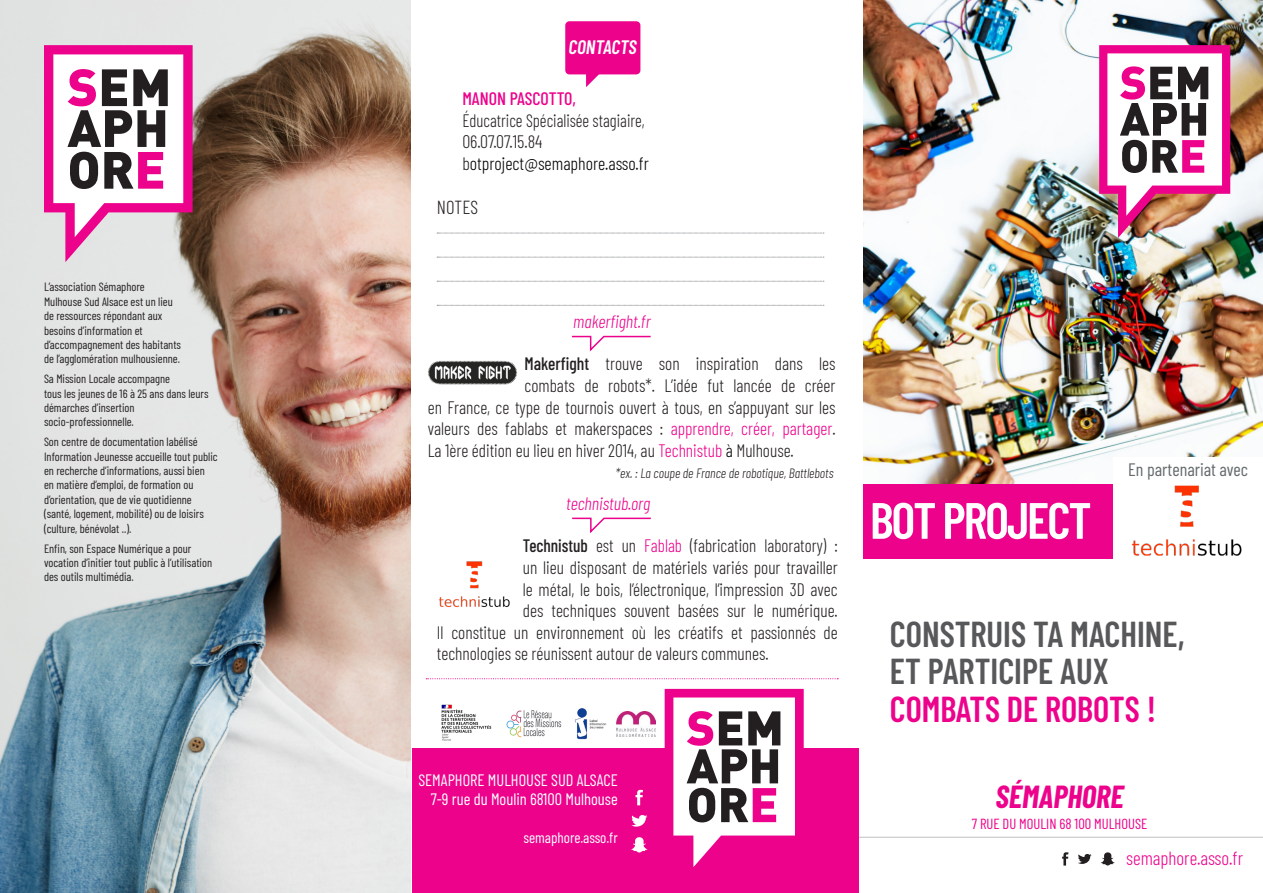
<style>
.page{position:relative;width:1263px;height:893px;background:#fff}
.page>*{position:absolute;margin:0;border:0;box-sizing:border-box;transform-origin:0 0}
.t1{font:600 51px "Barlow Condensed";letter-spacing:-.04em;color:#fff}
.t2{font:600 36px/37.5px "Barlow Condensed";color:#ed028c;scale:.96 1}
.t3{font:600 36px "Barlow Condensed";color:#57585a}
.t4{font:italic 700 31.2px "Barlow Condensed";color:#ed028c}
.t5{font:italic 600 19.5px "Barlow Condensed";color:#fff}
.t6{font:300 19.05px "Barlow Condensed";color:#ed028c}
.t7{font:300 18.9px "Barlow Condensed";color:#231f20}
.t8{font:300 18px "Barlow Condensed";color:#231f20}
.t9{font:300 18px/21.6px "Barlow Condensed";color:#231f20;scale:.93 1}
.t10{font:300 18px "Barlow Condensed";color:#231f20;scale:.95 1}
.t11{font:300 18px "Barlow Condensed";color:#000}
.t12{font:italic 300 18px "Barlow Condensed";color:#ed028c}
.t13{font:18px "Barlow Condensed";color:#656a6d}
.t14{font:16.5px "Barlow Condensed";color:#fff}
.t15{font:15px "Barlow Condensed";color:#fff}
.t16{font:14.55px "Barlow Condensed";color:#ed028c}
.t17{font:italic 300 13.5px "Barlow Condensed";color:#231f20}
.t18{font:12px/14.4px "Barlow Condensed";color:#231f20}
.s1{font-weight:500;color:#ed028c}
.s2{color:#231f20}
.s3{font-weight:500}
.s4{color:#ed028c}
.s5{color:#000}
.s6{color:#57585a}
</style>
<div class="page">
<img style="left:863px;top:0;width:400px;height:484px">
<div style="left:863px;top:484px;width:250px;height:75px;background:#ed028c"></div>
<svg style="left:1099px;top:45px;width:131px;height:193px"></svg>
<hr style="left:855px;top:837px;width:408px;height:1px;background:#808285">
<svg style="left:1101px;top:852px;width:14px;height:13px"></svg>
<svg style="left:1062px;top:852px;width:6px;height:14px"></svg>
<svg style="left:1078px;top:854px;width:13px;height:10px"></svg>
<div style="left:565px;top:21px;width:75px;height:53px;background:#ed028c;border-radius:4px"></div>
<svg style="left:586px;top:74px;width:16px;height:13px"></svg>
<img style="left:0;top:0;width:410px;height:893px">
<svg style="left:44px;top:45px;width:149px;height:217px"></svg>
<div style="left:412px;top:748px;width:447px;height:145px;background:#ed028c"></div>
<svg style="left:665px;top:689px;width:139px;height:178px"></svg>
<svg style="left:631px;top:837px;width:16px;height:15px"></svg>
<svg style="left:635px;top:790px;width:8px;height:15px"></svg>
<svg style="left:631px;top:815px;width:16px;height:12px"></svg>
<svg style="left:437px;top:233px;width:387px;height:1px"></svg>
<svg style="left:437px;top:257px;width:387px;height:1px"></svg>
<svg style="left:437px;top:281px;width:387px;height:1px"></svg>
<svg style="left:437px;top:305px;width:387px;height:1px"></svg>
<svg style="left:426px;top:678px;width:412px;height:1px"></svg>
<img style="left:439px;top:561px;width:71px;height:46px">
<img style="left:428px;top:360px;width:90px;height:25px">
<div style="left:1113px;top:457px;width:150px;height:103px;background:#fff"></div>
<img style="left:1131px;top:485px;width:111px;height:71px">
<svg style="left:572px;top:335px;width:79px;height:17px"></svg>
<svg style="left:572px;top:517px;width:79px;height:17px"></svg>
<img style="left:441px;top:704px;width:51px;height:37px">
<img style="left:616px;top:711px;width:39px;height:25px">
<img style="left:506px;top:710px;width:56px;height:28px">
<img style="left:575px;top:708px;width:32px;height:32px">
<p class="t18" style="left:44px;top:279px;width:102px">L’association Sémaphore</p>
<p class="t18" style="left:44px;top:293px;width:130px">Mulhouse Sud Alsace est un lieu de ressources répondant aux</p>
<p class="t18" style="left:44px;top:322px;width:100px">besoins d’information et</p>
<p class="t18" style="left:44px;top:337px;width:139px">d’accompagnement des habitants</p>
<p class="t18" style="left:44px;top:351px;width:138px">de l’agglomération mulhousienne.</p>
<p class="t18" style="left:44px;top:371px;width:128px">Sa Mission Locale accompagne</p>
<p class="t18" style="left:44px;top:385px;width:166px">tous les jeunes de 16 à 25 ans dans leurs démarches d’insertion</p>
<p class="t18" style="left:44px;top:414px;width:91px">socio-professionnelle.</p>
<p class="t18" style="left:44px;top:434px;width:155px">Son centre de documentation labélisé</p>
<p class="t18" style="left:44px;top:448px;width:175px">Information Jeunesse accueille tout public</p>
<p class="t18" style="left:44px;top:463px;width:162px">en recherche d’informations, aussi bien</p>
<p class="t18" style="left:44px;top:477px;width:151px">en matière d’emploi, de formation ou d’orientation, que de vie quotidienne</p>
<p class="t18" style="left:44px;top:506px;width:161px">(santé, logement, mobilité) ou de loisirs (culture, bénévolat ..).</p>
<p class="t18" style="left:44px;top:540px;width:149px">Enfin, son Espace Numérique a pour</p>
<p class="t18" style="left:44px;top:554px;width:170px">vocation d’initier tout public à l’utilisation</p>
<p class="t18" style="left:44px;top:569px;width:91px">des outils multimédia.</p>
<p class="t5" style="left:568px;top:33px;width:70px">CONTACTS</p>
<p class="t9" style="left:462px;top:86px;width:197px"><span class="s1">MANON PASCOTTO,<br></span>Éducatrice Spécialisée stagiaire,<br>06.07.07.15.84</p>
<p class="t11" style="left:462px;top:151px;width:188px"><span class="s2">b</span>otproject@semaphore.asso.fr</p>
<p class="t7" style="left:437px;top:193px;width:43px">NOTES</p>
<p class="t12" style="left:573px;top:309px;width:79px">makerfight.fr</p>
<p class="t8" style="left:524px;top:351px;width:312px"><span class="s3">Makerfight</span> trouve son inspiration dans les</p>
<p class="t8" style="left:524px;top:373px;width:313px">combats de robots*. L’idée fut lancée de créer</p>
<p class="t8" style="left:428px;top:394px;width:409px">en France, ce type de tournois ouvert à tous, en s’appuyant sur les</p>
<p class="t8" style="left:428px;top:416px;width:409px">valeurs des fablabs et makerspaces : <span class="s4">apprendre, créer, partager</span>.</p>
<p class="t8" style="left:428px;top:437px;width:367px">La 1ère édition eu lieu en hiver 2014, au <span class="s4">Technistub</span> <span class="s5">à</span> Mulhouse.</p>
<p class="t17" style="left:615px;top:464px;width:219px">*ex. : La coupe de France de robotique, Battlebots</p>
<p class="t13" style="left:1128px;top:457px;width:121px">En partenariat avec</p>
<p class="t12" style="left:566px;top:491px;width:85px">technistub.org</p>
<p class="t10" style="left:523px;top:533px;width:333px"><span class="s3">Technistub</span> est un <span class="s4">Fablab</span> (fabrication laboratory) :</p>
<p class="t8" style="left:523px;top:555px;width:316px">un lieu disposant de matériels variés pour travailler</p>
<p class="t8" style="left:523px;top:576px;width:316px">le métal, le bois, l’électronique, l’impression 3D avec</p>
<p class="t8" style="left:523px;top:598px;width:316px">des techniques souvent basées sur le numérique.</p>
<p class="t8" style="left:437px;top:619px;width:402px">Il constitue un environnement où les créatifs et passionnés de</p>
<p class="t8" style="left:437px;top:641px;width:333px">technologies se réunissent autour de valeurs communes.</p>
<p class="t14" style="left:418px;top:768px;width:201px">SEMAPHORE MULHOUSE SUD ALSACE</p>
<p class="t14" style="left:431px;top:788px;width:189px">7-9 rue du Moulin 68100 Mulhouse</p>
<p class="t15" style="left:523px;top:827px;width:96px">semaphore.asso.fr</p>
<p class="t1" style="left:870px;top:484px;width:223px">BOT PROJECT</p>
<p class="t3" style="left:890px;top:608px;width:296px">CONSTRUIS TA MACHINE,</p>
<p class="t2" style="left:890px;top:650px;width:279px"><span class="s6">ET PARTICIPE AUX<br></span>COMBATS DE ROBOTS !</p>
<p class="t4" style="left:996px;top:775px;width:129px">SÉMAPHORE</p>
<p class="t16" style="left:972px;top:813px;width:177px">7 RUE DU MOULIN 68 100 MULHOUSE</p>
<p class="t6" style="left:1126px;top:844px;width:118px">semaphore.asso.fr</p>
</div>
